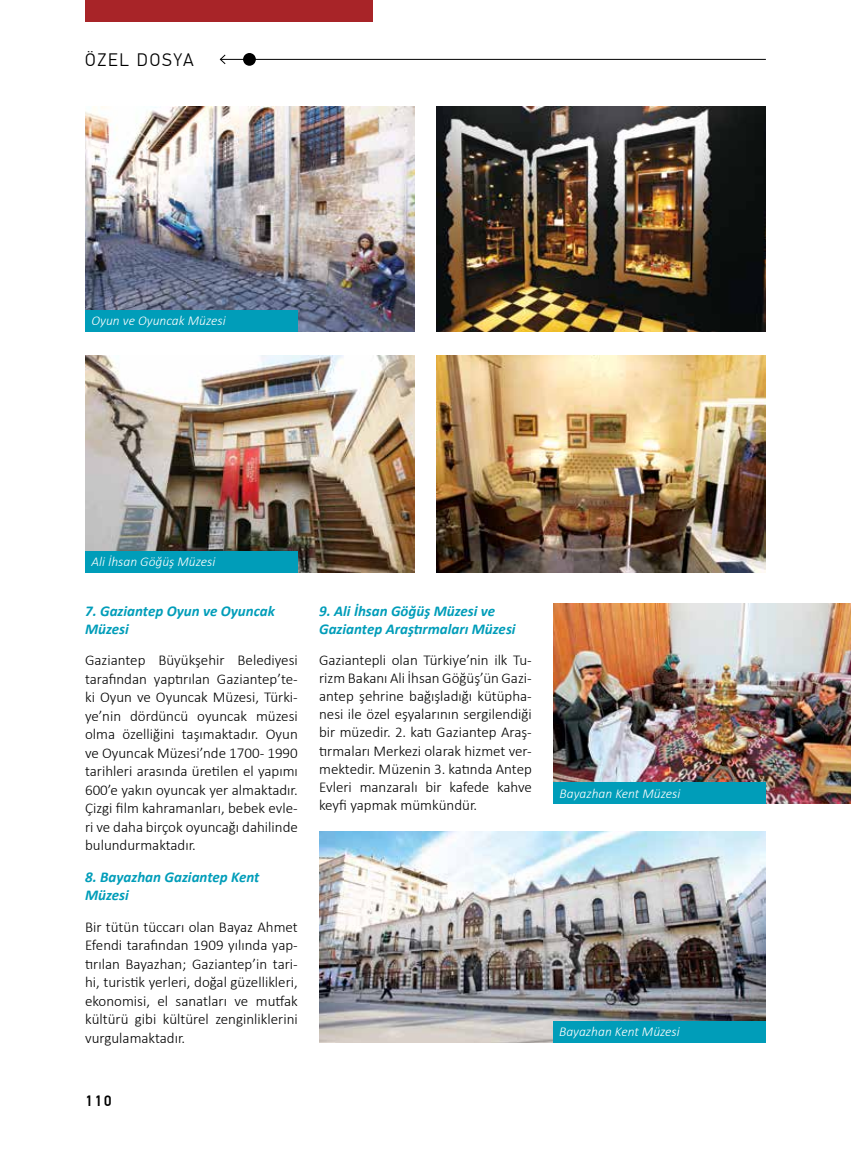
<style>
.page{position:relative;width:851px;height:1149px;background:#fff}
.page>*{position:absolute;margin:0;border:0;box-sizing:border-box;transform-origin:0 0}
.t1{font:300 18px "PF Din Text Pro";letter-spacing:.1em;color:#000}
.t2{font:300 15px/18.5px "Calibri";color:#000;text-align:justify}
.t3{font:italic 700 15px/18.5px "Calibri";color:#009db9}
.t4{font:500 15px "PF Din Text Pro";color:#000}
.t5{font:italic 300 13.5px "Calibri";color:#fff}
</style>
<div class="page">
<div style="left:85px;top:0;width:288px;height:21px;background:#a82428"></div>
<div style="left:243px;top:53px;width:13px;height:13px;background:#000;border-radius:50%"></div>
<hr style="left:220px;top:59px;width:545px;height:1px;background:#000">
<svg style="left:220px;top:54px;width:6px;height:10px"></svg>
<img style="left:436px;top:355px;width:329px;height:217px">
<img style="left:85px;top:355px;width:330px;height:217px">
<div style="left:85px;top:551px;width:213px;height:21px;background:#009db9"></div>
<img style="left:319px;top:831px;width:446px;height:210px">
<div style="left:552px;top:1020px;width:213px;height:21px;background:#009db9"></div>
<img style="left:436px;top:106px;width:329px;height:226px">
<img style="left:85px;top:106px;width:330px;height:226px">
<div style="left:85px;top:310px;width:213px;height:22px;background:#009db9"></div>
<img style="left:553px;top:603px;width:297px;height:200px">
<div style="left:553px;top:782px;width:212px;height:21px;background:#009db9"></div>
<p class="t1" style="left:85px;top:50px;width:110px">ÖZEL DOSYA</p>
<p class="t5" style="left:91px;top:312px;width:136px">Oyun ve Oyuncak Müzesi</p>
<p class="t5" style="left:91px;top:553px;width:125px">Ali İhsan Göğüş Müzesi</p>
<p class="t3" style="left:85px;top:600px;width:191px">7. Gaziantep Oyun ve Oyuncak<br>Müzesi</p>
<p class="t2" style="left:85px;top:650px;width:214px">Gaziantep Büyükşehir Belediyesi tarafından yaptırılan Gaziantep’te&shy;ki Oyun ve Oyuncak Müzesi, Türki&shy;ye’nin dördüncü oyuncak müzesi olma özelliğini taşımaktadır. Oyun ve Oyuncak Müzesi’nde 1700- 1990 tarihleri arasında üretilen el yapımı 600’e yakın oyuncak yer almaktadır.<br>Çizgi film kahramanları, bebek evle&shy;ri ve daha birçok oyuncağı dahilinde bulundurmaktadır.</p>
<p class="t3" style="left:85px;top:866px;width:176px">8. Bayazhan Gaziantep Kent<br>Müzesi</p>
<p class="t2" style="left:85px;top:916px;width:214px">Bir tütün tüccarı olan Bayaz Ahmet Efendi tarafından 1909 yılında yap&shy;tırılan Bayazhan; Gaziantep’in tari&shy;hi, turistik yerleri, doğal güzellikleri, ekonomisi, el sanatları ve mutfak kültürü gibi kültürel zenginliklerini vurgulamaktadır.</p>
<p class="t4" style="left:85px;top:1091px;width:28px">110</p>
<p class="t3" style="left:319px;top:600px;width:198px">9. Ali İhsan Göğüş Müzesi ve<br>Gaziantep Araştırmaları Müzesi</p>
<p class="t2" style="left:319px;top:650px;width:214px">Gaziantepli olan Türkiye’nin ilk Tu&shy;rizm Bakanı Ali İhsan Göğüş’ün Gazi&shy;antep şehrine bağışladığı kütüpha&shy;nesi ile özel eşyalarının sergilendiği bir müzedir. 2. katı Gaziantep Araş&shy;tırmaları Merkezi olarak hizmet ver&shy;mektedir. Müzenin 3. katında Antep Evleri manzaralı bir kafede kahve keyfi yapmak mümkündür.</p>
<p class="t5" style="left:559px;top:784px;width:122px">Bayazhan Kent Müzesi</p>
<p class="t5" style="left:559px;top:1022px;width:122px">Bayazhan Kent Müzesi</p>
</div>
